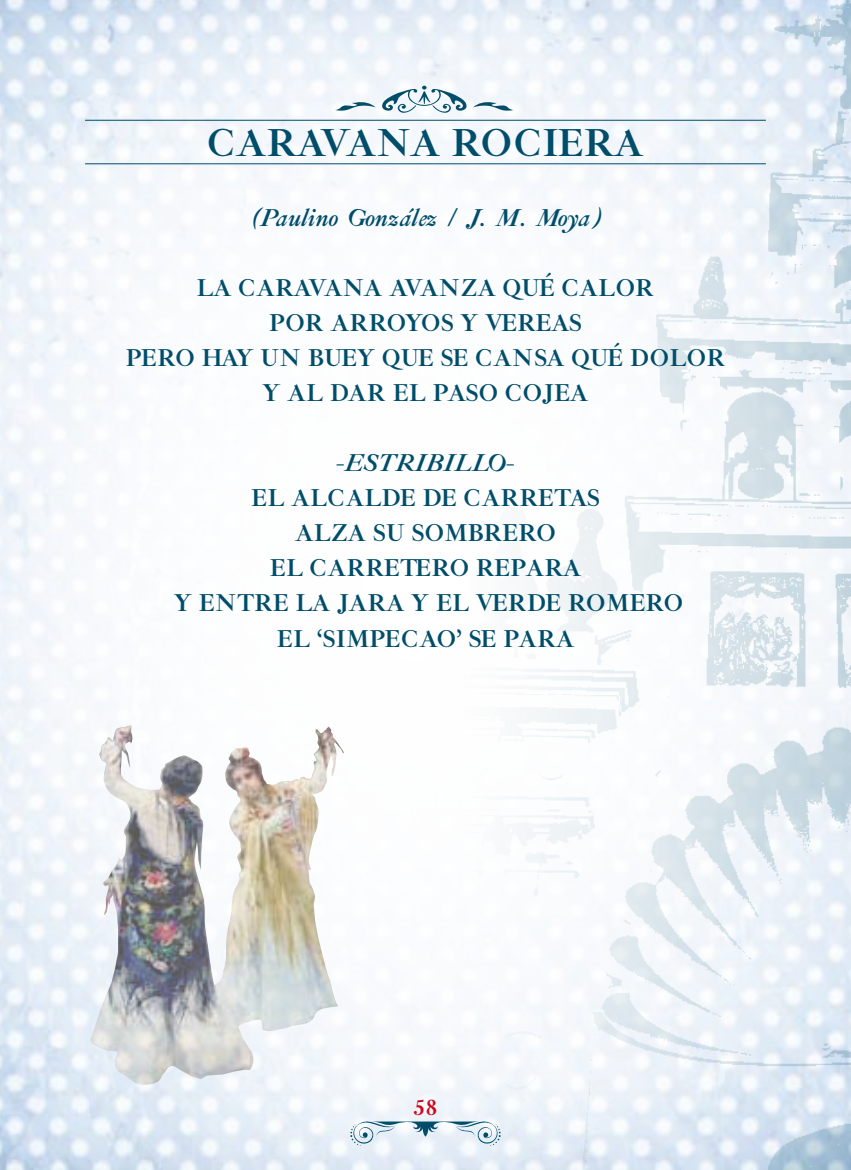
<style>
.page{position:relative;width:851px;height:1170px;background:#fff}
.page>*{position:absolute;margin:0;border:0;box-sizing:border-box;transform-origin:0 0}
.t1{font:700 40px "Ibarra Real";letter-spacing:-.03em;color:#004d6a}
.t2{font:700 25px/35px "Ibarra Real";color:#004d6a;text-align:center}
.t3{font:italic 700 25px "Ibarra Real";color:#004d6a}
.t4{font:700 22.5px "Ibarra Real";color:#cd071e}
</style>
<div class="page">
<img style="left:451px;top:0;width:399px;height:1169px">
<svg style="left:350px;top:1116px;width:150px;height:29px"></svg>
<hr style="left:85px;top:120px;width:680px;height:1px;background:#004d6a">
<hr style="left:85px;top:163px;width:680px;height:1px;background:#004d6a">
<svg style="left:335px;top:86px;width:178px;height:27px"></svg>
<img style="left:91px;top:725px;width:233px;height:360px">
<h1 class="t1" style="left:207px;top:118px;width:438px">CARAVANA ROCIERA</h1>
<p class="t3" style="left:247px;top:202px;width:359px">(Paulino González / J. M. Moya)</p>
<p class="t2" style="left:125px;top:270px;width:601px">LA CARAVANA AVANZA QUÉ CALOR<br>POR ARROYOS Y VEREAS<br>PERO HAY UN BUEY QUE SE CANSA QUÉ DOLOR<br>Y AL DAR EL PASO COJEA</p>
<p class="t3" style="left:336px;top:447px;width:181px">-ESTRIBILLO-</p>
<p class="t2" style="left:174px;top:480px;width:510px">EL ALCALDE DE CARRETAS<br>ALZA SU SOMBRERO<br>EL CARRETERO REPARA<br>Y ENTRE LA JARA Y EL VERDE ROMERO<br>EL ‘SIMPECAO’ SE PARA</p>
<p class="t4" style="left:413px;top:1092px;width:27px">58</p>
</div>
